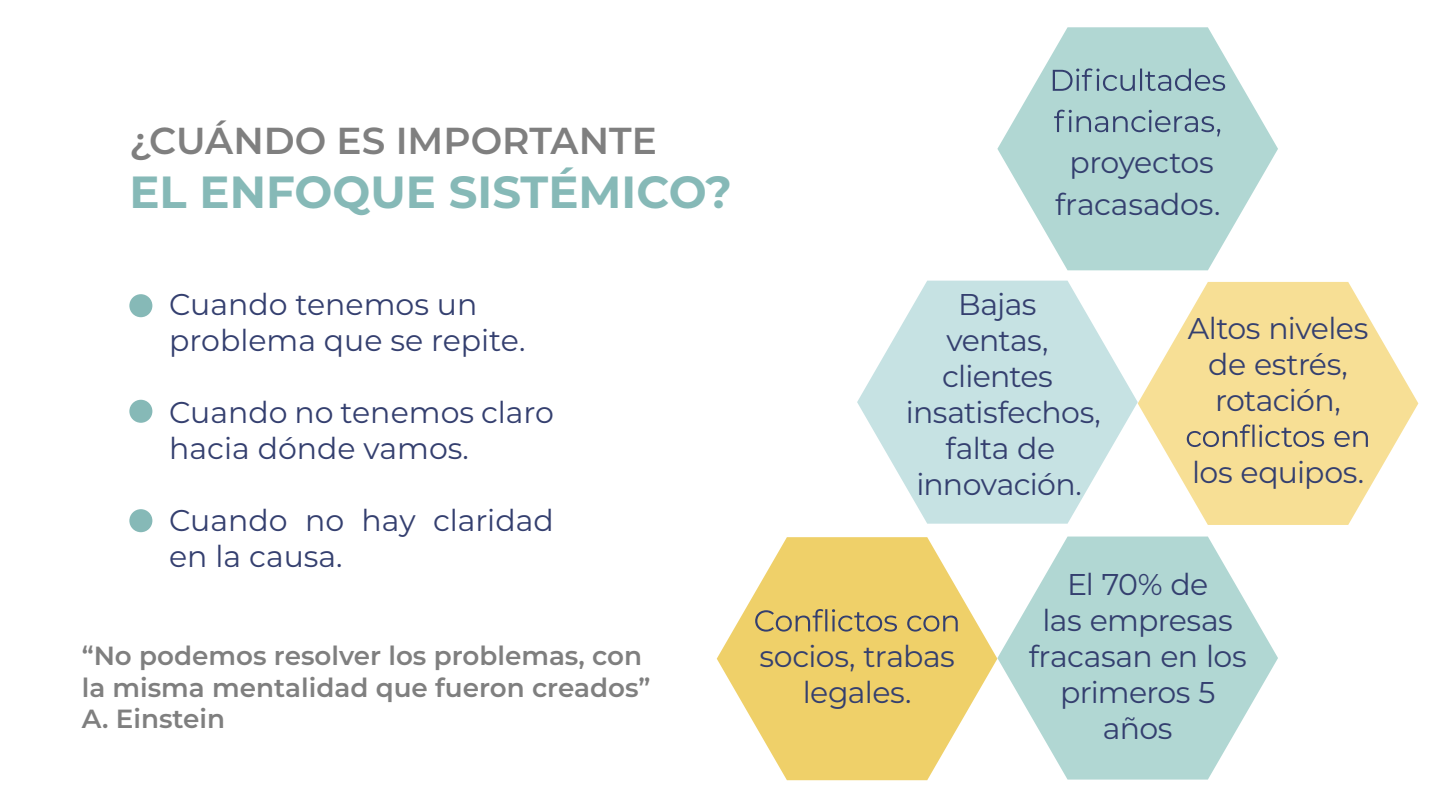
<style>
.page{position:relative;width:1440px;height:810px;background:#fff}
.page>*{position:absolute;margin:0;border:0;box-sizing:border-box;transform-origin:0 0}
.t1{font:700 45px "Montserrat";color:#86b9b7}
.t2{font:600 37.5px "Montserrat";color:#7f7f7f}
.t3{font:30px/36px "Montserrat";letter-spacing:-.01em;color:#343f6f;text-align:center}
.t4{font:600 26.25px/31.5px "Montserrat";color:#7f7f7f}
</style>
<div class="page">
<div style="left:129px;top:294px;width:23px;height:23px;background:#86b9b7;border-radius:50%"></div>
<div style="left:129px;top:400px;width:23px;height:23px;background:#86b9b7;border-radius:50%"></div>
<div style="left:129px;top:509px;width:23px;height:23px;background:#86b9b7;border-radius:50%"></div>
<svg style="left:857px;top:281px;width:281px;height:243px;fill:#c6e2e3"></svg>
<svg style="left:1138px;top:282px;width:280px;height:243px;fill:#f7df95"></svg>
<svg style="left:1187px;top:424px;width:181px;height:23px;background:#cdbc8c"></svg>
<svg style="left:997px;top:27px;width:281px;height:243px;fill:#b1d7d3"></svg>
<svg style="left:1053px;top:68px;width:172px;height:23px;background:#93b3bb"></svg>
<svg style="left:1054px;top:110px;width:166px;height:26px;background:#99bac0"></svg>
<svg style="left:997px;top:537px;width:281px;height:243px;fill:#b1d7d3"></svg>
<svg style="left:717px;top:537px;width:280px;height:243px;fill:#efd069"></svg>
<svg style="left:755px;top:609px;width:203px;height:23px;background:#c7b16a"></svg>
<p class="t2" style="left:129px;top:114px;width:529px">¿CUÁNDO ES IMPORTANTE</p>
<h1 class="t1" style="left:129px;top:159px;width:604px">EL ENFOQUE SISTÉMICO?</h1>
<p class="t3" style="left:1055px;top:141px;width:167px;line-height:41.2px">proyectos fracasados.</p>
<p class="t3" style="left:169px;top:285px;width:358px;text-align:left">Cuando tenemos un problema que se repite.</p>
<p class="t3" style="left:169px;top:393px;width:386px;text-align:left">Cuando no tenemos claro hacia dónde vamos.</p>
<p class="t3" style="left:169px;top:501px;width:386px;text-align:left">Cuando no hay claridad en la causa.</p>
<p class="t4" style="left:82px;top:639px;width:570px">“No podemos resolver los problemas, con la misma mentalidad que fueron creados”<br>A. Einstein</p>
<p class="t3" style="left:906px;top:285px;width:196px">Bajas<br>ventas, clientes insatisfechos, falta de innovación.</p>
<p class="t3" style="left:1188px;top:309px;width:182px">Altos niveles de estrés, rotación,</p>
<p class="t3" style="left:1192px;top:453px;width:174px">los equipos.</p>
<p class="t3" style="left:759px;top:638px;width:197px">socios, trabas legales.</p>
<p class="t3" style="left:1029px;top:566px;width:220px">El 70% de<br>las empresas fracasan en los primeros 5 años</p>
</div>
